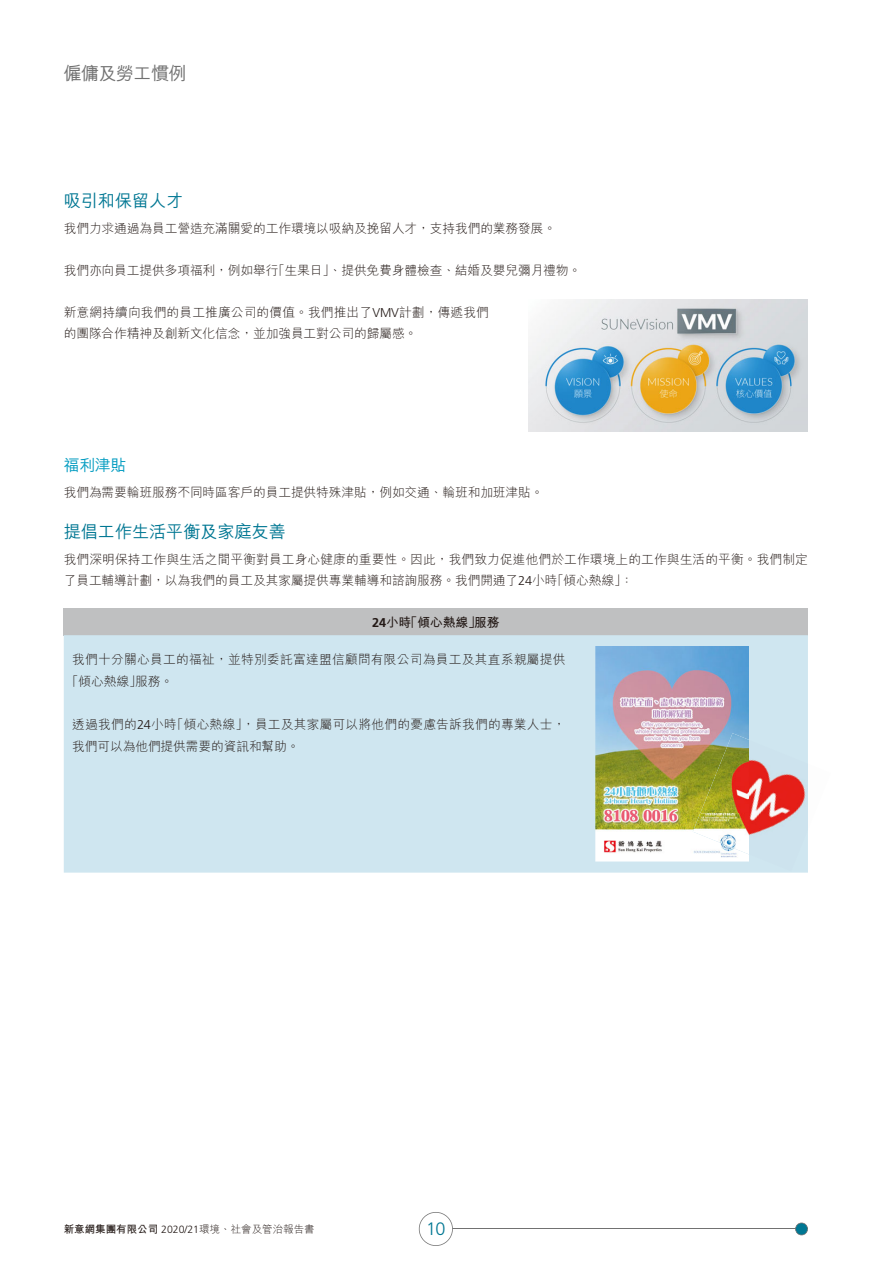
<style>
.page{position:relative;width:893px;height:1263px;background:#fff}
.page>*{position:absolute;margin:0;border:0;box-sizing:border-box;transform-origin:0 0}
.t1{font:18px "M Hei HK Medium E Ten B5 H";letter-spacing:-.03em;color:#717171}
.t2{font:300 18px "Frutiger LT Std";color:#007793}
.t3{font:17.25px "M Hei HK Medium E Ten B5 H";letter-spacing:-.01em;color:#007793}
.t4{font:15.75px "M Hei HK Medium E Ten B5 H";color:#009bc0}
.t5{font:12.75px/21px "M Hei HK Light E Ten B5 H";letter-spacing:-.01em;color:#231916}
.t6{font:12.75px/21px "M Hei HK Light E Ten B5 H";letter-spacing:.01em;color:#231916}
.t7{font:12.75px/21.8px "M Hei HK Light E Ten B5 H";letter-spacing:.015em;color:#231916}
.t8{font:12.75px/21.8px "M Hei HK Light E Ten B5 H";letter-spacing:.02em;color:#231916}
.t9{font:12.75px "M Hei HK Bold E Ten B5 H";letter-spacing:-.01em;color:#231916}
.t10{font:10.5px "M Hei HK Light E Ten B5 H";color:#231916}
.s1{font-family:"Frutiger LT Std";font-weight:300}
.s2{font-family:"Frutiger LT Std";font-weight:700}
.s3{font-family:"M Hei HK Bold E Ten B5 H"}
</style>
<div class="page">
<hr style="left:436px;top:1228px;width:372px;height:1px;background:#717171">
<svg style="left:419px;top:1212px;width:34px;height:34px"></svg>
<svg style="left:795px;top:1222px;width:13px;height:13px"></svg>
<img style="left:529px;top:299px;width:279px;height:132px">
<div style="left:64px;top:608px;width:744px;height:27px;background:#bfc0c1"></div>
<div style="left:64px;top:635px;width:744px;height:238px;background:#cfe6f0"></div>
<img style="left:595px;top:646px;width:154px;height:215px">
<img style="left:749px;top:740px;width:59px;height:131px">
<img style="left:693px;top:733px;width:56px;height:121px">
<h1 class="t1" style="left:64px;top:66px;width:124px">僱傭及勞工慣例</h1>
<h2 class="t3" style="left:64px;top:194px;width:121px">吸引和保留人才</h2>
<p class="t5" style="left:64px;top:219px;width:494px">我們力求通過為員工營造充滿關愛的工作環境以吸納及挽留人才，支持我們的業務發展。</p>
<p class="t5" style="left:64px;top:261px;width:519px">我們亦向員工提供多項福利，例如舉行「生果日」、提供免費身體檢查、結婚及嬰兒彌月禮物。</p>
<p class="t6" style="left:64px;top:303px;width:427px">新意網持續向我們的員工推廣公司的價值。我們推出了<span class="s1">VMV</span>計劃，傳遞我們的團隊合作精神及創新文化信念，並加強員工對公司的歸屬感。</p>
<p class="t4" style="left:64px;top:459px;width:64px">福利津貼</p>
<p class="t5" style="left:64px;top:483px;width:481px">我們為需要輪班服務不同時區客戶的員工提供特殊津貼，例如交通、輪班和加班津貼。</p>
<h2 class="t3" style="left:64px;top:525px;width:224px">提倡工作生活平衡及家庭友善</h2>
<p class="t5" style="left:64px;top:551px;width:746px">我們深明保持工作與生活之間平衡對員工身心健康的重要性。因此，我們致力促進他們於工作環境上的工作與生活的平衡。我們制定了員工輔導計劃，以為我們的員工及其家屬提供專業輔導和諮詢服務。我們開通了<span class="s1">24</span>小時「傾心熱線」：</p>
<p class="t9" style="left:372px;top:618px;width:129px"><span class="s2">24</span>小時「傾心熱線」服務</p>
<p class="t8" style="left:66px;top:650px;width:501px;text-indent:6px">我們十分關心員工的福祉，並特別委託富達盟信顧問有限公司為員工及其直系親屬提供「傾心熱線」服務。</p>
<p class="t7" style="left:72px;top:715px;width:495px">透過我們的<span class="s1">24</span>小時「傾心熱線」，員工及其家屬可以將他們的憂慮告訴我們的專業人士，我們可以為他們提供需要的資訊和幫助。</p>
<p class="t10" style="left:64px;top:1225px;width:252px"><span class="s3">新意網集團有限公司</span> <span class="s1">2020/21</span>環境、社會及管治報告書</p>
<h1 class="t2" style="left:426px;top:1220px;width:21px">10</h1>
</div>
